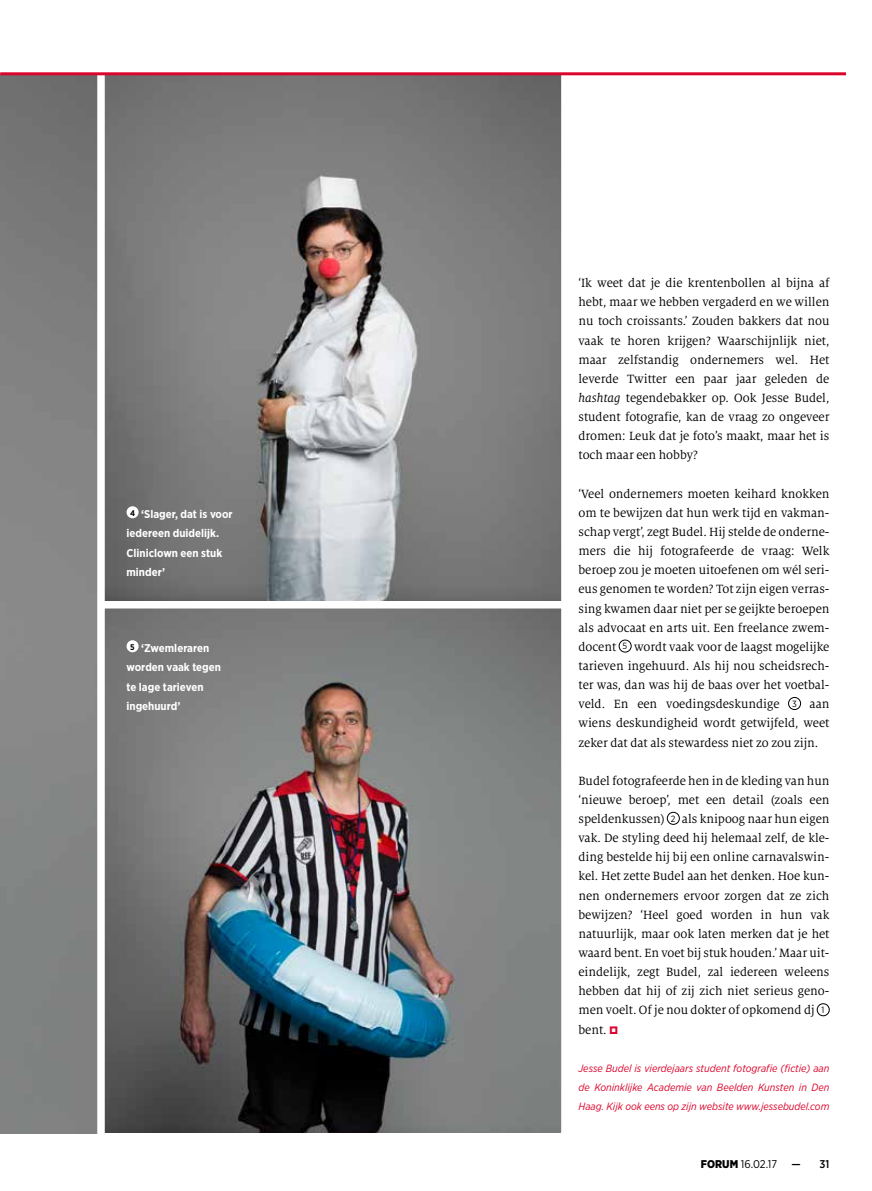
<style>
.page{position:relative;width:872px;height:1191px;background:#fff}
.page>*{position:absolute;margin:0;border:0;box-sizing:border-box;transform-origin:0 0}
.t1{font:13.2px/19.2px "Milo Serif Pro";letter-spacing:-.005em;color:#000;text-align:justify}
.t2{font:700 11.25px/19.2px "Gotham Narrow";color:#fff}
.t3{font:11.25px "Gotham Narrow";color:#000}
.t4{font:500 11.25px "Gotham Narrow";color:#000}
.t5{font:italic 10.5px/19.2px "Gotham Narrow";color:#db052c;text-align:justify}
.s1{font-style:italic}
.s2{font-family:"Gotham Narrow";font-size:9px}
.s3{font-weight:900}
</style>
<div class="page">
<img style="left:0;top:75px;width:97px;height:1059px">
<img style="left:105px;top:75px;width:455px;height:526px">
<img style="left:105px;top:608px;width:455px;height:524px">
<hr style="left:0;top:72px;width:846px;height:3px;background:#db052c">
<div style="left:619px;top:640px;width:12px;height:12px;border:1px solid #000;border-radius:50%"></div>
<div style="left:788px;top:697px;width:12px;height:12px;border:1px solid #000;border-radius:50%"></div>
<div style="left:667px;top:812px;width:12px;height:12px;border:1px solid #000;border-radius:50%"></div>
<div style="left:817px;top:1003px;width:12px;height:13px;border:1px solid #000;border-radius:50%"></div>
<div style="left:126px;top:640px;width:13px;height:12px;background:#fff;border-radius:50%"></div>
<div style="left:126px;top:506px;width:13px;height:12px;background:#fff;border-radius:50%"></div>
<p class="t2" style="left:126px;top:504px;width:108px;text-indent:4px"><sup>4</sup> ‘Slager, dat is voor iedereen duidelijk.<br>Cliniclown een stuk minder’</p>
<p class="t2" style="left:126px;top:638px;width:96px;text-indent:4px"><sup>5</sup> ‘Zwemleraren worden vaak tegen te lage tarieven ingehuurd’</p>
<p class="t1" style="left:578px;top:273px;width:252px">‘Ik weet dat je die krentenbollen al bijna af hebt, maar we hebben vergaderd en we willen nu toch croissants.’ Zouden bakkers dat nou vaak te horen krijgen? Waarschijnlijk niet, maar zelfstandig ondernemers wel. Het leverde Twitter een paar jaar geleden de <span class="s1">hashtag</span> tegendebakker op. Ook Jesse Budel, student fotografie, kan de vraag zo ongeveer dromen: Leuk dat je foto’s maakt, maar het is toch maar een hobby?</p>
<p class="t1" style="left:578px;top:484px;width:252px">‘Veel ondernemers moeten keihard knokken om te bewijzen dat hun werk tijd en vakman&shy;schap vergt’, zegt Budel. Hij stelde de onderne&shy;mers die hij fotografeerde de vraag: Welk beroep zou je moeten uitoefenen om wél seri&shy;eus genomen te worden? Tot zijn eigen verras&shy;sing kwamen daar niet per se geijkte beroepen als advocaat en arts uit. Een freelance zwem&shy;docent <span class="s2">5</span> wordt vaak voor de laagst mogelijke tarieven ingehuurd. Als hij nou scheidsrech&shy;ter was, dan was hij de baas over het voetbal&shy;veld. En een voedingsdeskundige <span class="s2">3</span> aan wiens deskundigheid wordt getwijfeld, weet zeker dat dat als stewardess niet zo zou zijn.</p>
<p class="t1" style="left:578px;top:771px;width:252px;text-align:left">Budel fotografeerde hen in de kleding van hun ‘nieuwe beroep’, met een detail (zoals een speldenkussen) <span class="s2">2</span> als knipoog naar hun eigen vak. De styling deed hij helemaal zelf, de kle&shy;ding bestelde hij bij een online carnavalswin&shy;kel. Het zette Budel aan het denken. Hoe kun&shy;nen ondernemers ervoor zorgen dat ze zich bewijzen? ‘Heel goed worden in hun vak natuurlijk, maar ook laten merken dat je het waard bent. En voet bij stuk houden.’ Maar uit&shy;eindelijk, zegt Budel, zal iedereen weleens hebben dat hij of zij zich niet serieus geno&shy;men voelt. Of je nou dokter of opkomend dj <span class="s2">1 </span>bent.</p>
<p class="t5" style="left:578px;top:1058px;width:252px">Jesse Budel is vierdejaars student fotografie (fictie) aan de Koninklijke Academie van Beelden Kunsten in Den Haag. Kijk ook eens op zijn website www.jessebudel.com</p>
<p class="t3" style="left:701px;top:1156px;width:78px"><span class="s3">FORUM</span> 16.02.17</p>
<p class="t4" style="left:791px;top:1156px;width:39px">— 31</p>
</div>
